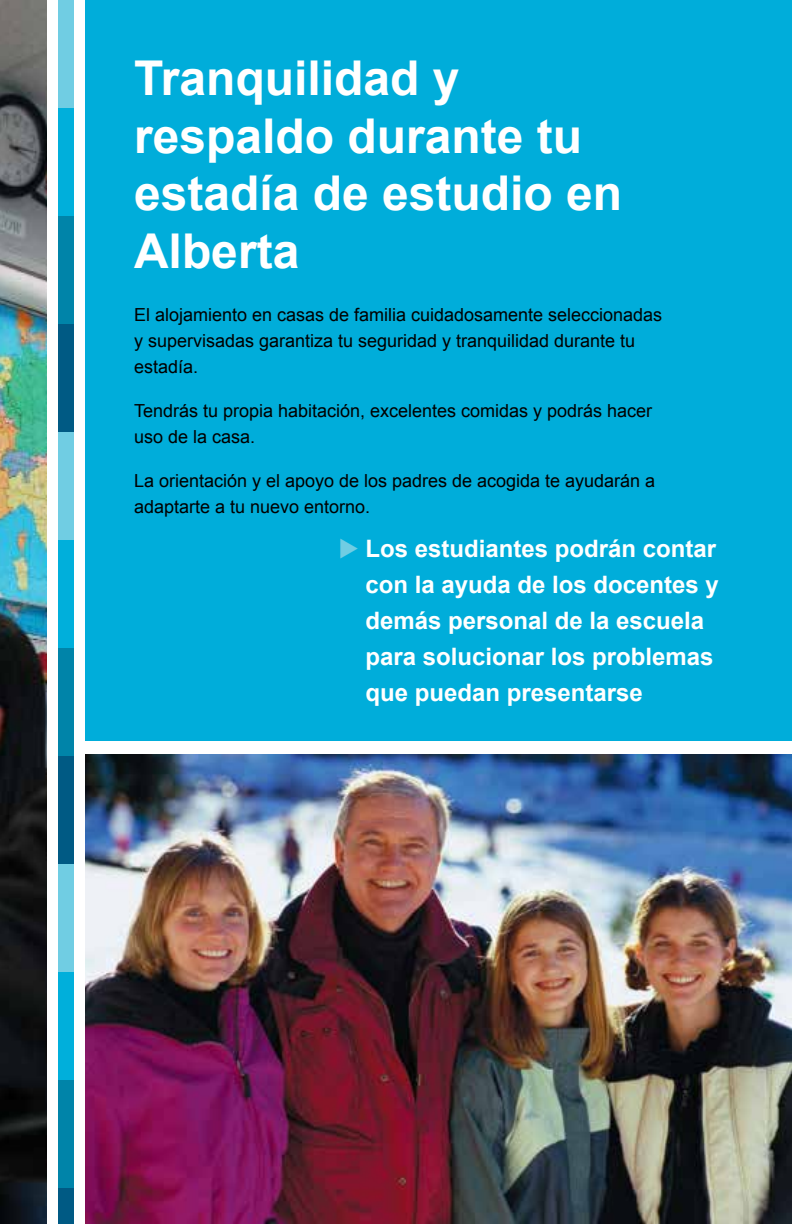
<style>
.page{position:relative;width:792px;height:1224px;background:#fff}
.page>*{position:absolute;margin:0;border:0;box-sizing:border-box;transform-origin:0 0}
.t1{font:700 48px/57.6px "Arial";color:#fff}
.t2{font:700 24px/36px "Arial";color:#fff}
.t3{font:18px/26px "Arial";color:#000}
</style>
<div class="page">
<div style="left:86px;top:0;width:706px;height:741px;background:#00adda"></div>
<img style="left:0;top:0;width:47px;height:1224px">
<img style="left:86px;top:754px;width:706px;height:470px">
<div style="left:58px;top:0;width:16px;height:108px;background:#70cde3"></div>
<div style="left:58px;top:432px;width:16px;height:108px;background:#70cde3"></div>
<div style="left:58px;top:864px;width:16px;height:108px;background:#70cde3"></div>
<div style="left:58px;top:108px;width:16px;height:108px;background:#00afdb"></div>
<div style="left:58px;top:540px;width:16px;height:108px;background:#00afdb"></div>
<div style="left:58px;top:972px;width:16px;height:108px;background:#00afdb"></div>
<div style="left:58px;top:216px;width:16px;height:108px;background:#0084a9"></div>
<div style="left:58px;top:648px;width:16px;height:108px;background:#0084a9"></div>
<div style="left:58px;top:1080px;width:16px;height:108px;background:#0084a9"></div>
<div style="left:58px;top:324px;width:16px;height:108px;background:#005a84"></div>
<div style="left:58px;top:756px;width:16px;height:108px;background:#005a84"></div>
<div style="left:58px;top:1188px;width:16px;height:36px;background:#005a84"></div>
<h1 class="t1" style="left:134px;top:51px;width:490px">Tranquilidad y respaldo durante tu estadía de estudio en<br>Alberta</h1>
<p class="t3" style="left:134px;top:302px;width:530px">El alojamiento en casas de familia cuidadosamente seleccionadas y supervisadas garantiza tu seguridad y tranquilidad durante tu estadía.</p>
<p class="t3" style="left:134px;top:398px;width:520px">Tendrás tu propia habitación, excelentes comidas y podrás hacer uso de la casa.</p>
<p class="t3" style="left:134px;top:468px;width:523px">La orientación y el apoyo de los padres de acogida te ayudarán a adaptarte a tu nuevo entorno.</p>
<h2 class="t2" style="left:365px;top:532px;width:355px">Los estudiantes podrán contar con la ayuda de los docentes y demás personal de la escuela para solucionar los problemas que puedan presentarse</h2>
</div>
